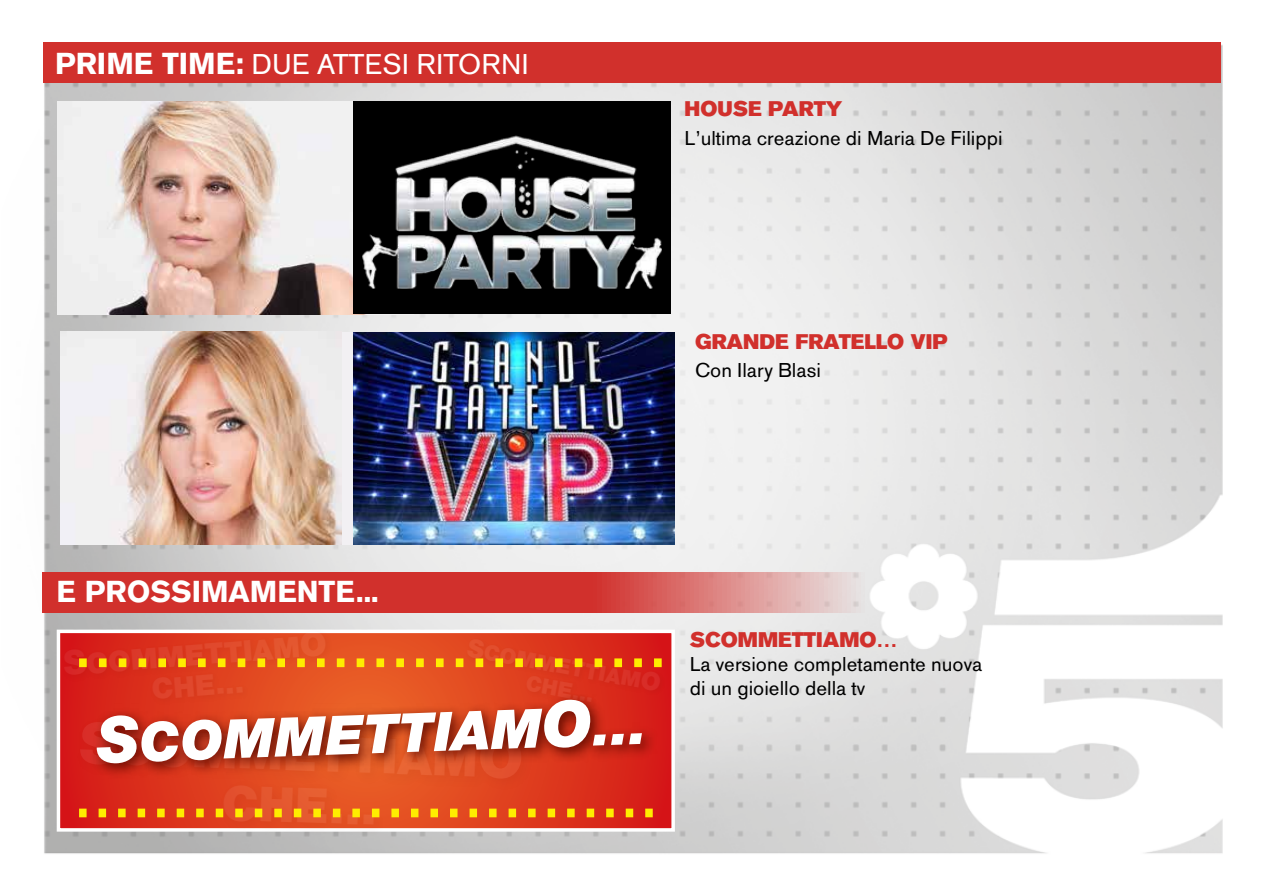
<style>
.page{position:relative;width:1263px;height:893px;background:#fff}
.page>*{position:absolute;margin:0;border:0;box-sizing:border-box;transform-origin:0 0}
.t1{font:italic 900 54.15px "Helvetica Neue";color:#fff}
.t2{font:900 48.15px "Helvetica Neue";color:#fff}
.t3{font:30px "Akzidenz";color:#fff}
.t4{font:700 30px "Akzidenz Grotesk BQ";color:#fff}
.t5{font:21px/24px "Akzidenz";color:#000}
.t6{font:21px "Akzidenz Grotesk BQ Super";color:#d1302c}
.s1{font-family:"Akzidenz Grotesk BQ";font-weight:700}
.s2{font-size:63.75px}
.s3{font-size:56.85px}
</style>
<div class="page">
<img style="left:42px;top:45px;width:1181px;height:809px">
<div style="left:43px;top:42px;width:1178px;height:41px;background:#d1302c"></div>
<div style="left:61px;top:332px;width:292px;height:212px;background:#f2f0f3"></div>
<img style="left:119px;top:332px;width:222px;height:212px">
<img style="left:353px;top:332px;width:322px;height:212px">
<img style="left:57px;top:101px;width:297px;height:213px">
<div style="left:354px;top:101px;width:317px;height:213px;background:#000"></div>
<img style="left:362px;top:135px;width:300px;height:154px">
<svg style="left:43px;top:572px;width:1177px;height:40px"></svg>
<svg style="left:61px;top:634px;width:610px;height:194px;background:#dd371d"></svg>
<div style="left:57px;top:630px;width:618px;height:202px;border:3px solid #fff"></div>
<svg style="left:73px;top:715px;width:462px;height:123px;background:#dc5b3f"></svg>
<svg style="left:61px;top:627px;width:273px;height:80px;background:#dc4831"></svg>
<div style="left:464px;top:636px;width:202px;height:72px;background:linear-gradient(to right,#e14c21,#d31817)"></div>
<svg style="left:79px;top:809px;width:574px;height:8px;background:#ea8112"></svg>
<svg style="left:79px;top:658px;width:583px;height:9px;background:#e97f12"></svg>
<svg style="left:89px;top:692px;width:568px;height:87px;background:#bd3216"></svg>
<h3 class="t3" style="left:55px;top:44px;width:475px"><span class="s1">PRIME TIME:</span> DUE ATTESI RITORNI</h3>
<p class="t6" style="left:685px;top:97px;width:159px">HOUSE PARTY</p>
<p class="t5" style="left:685px;top:128px;width:320px">L’ultima creazione di Maria De Filippi</p>
<p class="t6" style="left:695px;top:329px;width:254px">GRANDE FRATELLO VIP</p>
<p class="t5" style="left:695px;top:360px;width:127px">Con Ilary Blasi</p>
<h3 class="t4" style="left:57px;top:574px;width:324px">E PROSSIMAMENTE...</h3>
<h1 class="t1" style="left:96px;top:710px;width:552px;rotate:-2deg"><span class="s2">S</span>COMMETTIAM<span class="s2">O</span>...</h1>
<h2 class="t2" style="left:81px;top:717px;width:445px;rotate:2deg"><span class="s3">S</span>COMMETTIAM<span class="s3">O</span></h2>
<p class="t6" style="left:690px;top:627px;width:209px">SCOMMETTIAMO…</p>
<p class="t5" style="left:690px;top:653px;width:294px">La versione completamente nuova di un gioiello della tv</p>
</div>
